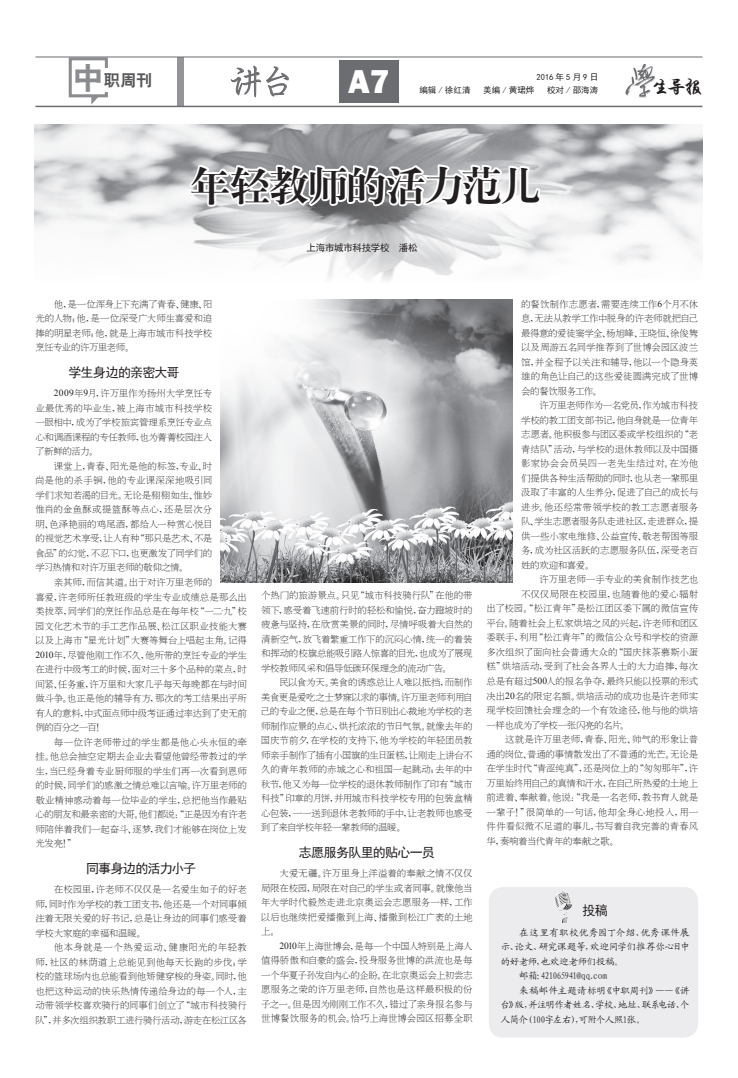
<style>
.page{position:relative;width:738px;height:1078px;background:#fff}
.page>*{position:absolute;margin:0;border:0;box-sizing:border-box;transform-origin:0 0}
.t1{font:41px "H Ya 4 gj";letter-spacing:-.05em;color:#231f20}
.t2{font:35px "H Yi 2 gj";color:#6c6d70}
.t3{font:800 34px "Franklin Gothic";color:#fff}
.t4{font:18px "H Yi 4 gj";color:#231f20;scale:1.1 1}
.t5{font:16.2px "H Yb 2 gj";color:#57585a}
.t6{font:13px "Sim Hei";letter-spacing:-.055em;color:#231f20}
.t7{font:9.5px/14.5px "H Ya 2 gj";letter-spacing:-.025em;color:#231f20;text-align:justify}
.t8{font:9.5px "Kai Ti GB2312";letter-spacing:-.03em;color:#231f20}
.t9{font:9.5px "Kai Ti GB2312";letter-spacing:-.055em;color:#231f20}
.t10{font:9.5px "H Ya 2 gj";letter-spacing:-.045em;color:#231f20}
.t11{font:9.5px "H Ya 2 gj";letter-spacing:.015em;color:#231f20}
.t12{font:9.5px "H Ya 2 gj";color:#231f20}
.t13{font:9.5px "Kai Ti GB2312";letter-spacing:-.085em;color:#231f20}
.t14{font:9.5px "Kai Ti GB2312";letter-spacing:-.075em;color:#231f20}
.t15{font:9.5px "Kai Ti GB2312";letter-spacing:-.005em;color:#231f20}
.t16{font:9.5px "H Ya 2 gj";letter-spacing:.005em;color:#231f20}
.t17{font:9.5px "Kai Ti GB2312";letter-spacing:.025em;color:#231f20}
.t18{font:9.5px "H Ya 2 gj";letter-spacing:-.05em;color:#231f20}
.t19{font:9.5px "Sim Hei";letter-spacing:-.035em;color:#231f20}
.t20{font:8.5px "Sim Hei";color:#231f20}
.t21{font:8.5px "Sim Hei";letter-spacing:.25em;color:#231f20}
.s1{font-size:30.6px;color:#8a8c8f}
.s2{font-family:"Times New Roman"}
.s3{font-family:"Sim Sun"}
</style>
<div class="page">
<img style="left:34px;top:125px;width:668px;height:156px">
<div style="left:177px;top:57px;width:7px;height:49px;background:#939598"></div>
<img style="left:625px;top:65px;width:27px;height:33px">
<svg style="left:652px;top:66px;width:3px;height:16px"></svg>
<hr style="left:35px;top:57px;width:667px;height:1px;background:#6c6d70">
<hr style="left:35px;top:106px;width:667px;height:1px;background:#6c6d70">
<svg style="left:67px;top:56px;width:42px;height:49px"></svg>
<div style="left:100px;top:68px;width:50px;height:23px;background:#fff"></div>
<svg style="left:182px;top:56px;width:361px;height:154px"></svg>
<div style="left:488px;top:886px;width:209px;height:151px;background:#ececee;border-radius:14px"></div>
<img style="left:555px;top:891px;width:17px;height:20px">
<img style="left:221px;top:300px;width:291px;height:282px">
<h3 class="t5" style="left:73px;top:72px;width:81px"><span class="s1">中</span>职周刊</h3>
<h3 class="t3" style="left:348px;top:60px;width:43px">A7</h3>
<h2 class="t2" style="left:229px;top:64px;width:67px">讲台</h2>
<p class="t21" style="left:536px;top:73px;width:63px">2016年5月9日</p>
<p class="t20" style="left:419px;top:86px;width:52px">编辑 / 徐红清</p>
<p class="t20" style="left:483px;top:86px;width:52px">美编 / 黄珺烨</p>
<p class="t20" style="left:546px;top:86px;width:52px">校对 / 邵海涛</p>
<h3 class="t4" style="left:651px;top:78px;width:48px">生导报</h3>
<h1 class="t1" style="left:190px;top:165px;width:352px">年轻教师的活力范儿</h1>
<p class="t19" style="left:306px;top:243px;width:112px">上海市城市科技学校 潘松</p>
<p class="t7" style="left:35px;top:296px;width:178px;text-indent:18px">他，是一位浑身上下充满了青春、健康、阳光的人物；他，是一位深受广大师生喜爱和追捧的明星老师；他，就是上海市城市科技学校烹饪专业的许万里老师。</p>
<h3 class="t6" style="left:68px;top:366px;width:112px">学生身边的亲密大哥</h3>
<p class="t7" style="left:35px;top:386px;width:178px;text-indent:19px"><span class="s2">2009</span>年<span class="s2">9</span>月，许万里作为扬州大学烹饪专业最优秀的毕业生，被上海市城市科技学校一眼相中，成为了学校旅宾管理系烹饪专业点心和调酒课程的专任教师，也为菁菁校园注入了新鲜的活力。</p>
<p class="t7" style="left:35px;top:458px;width:179px;text-indent:19px">课堂上，青春、阳光是他的标签，专业、时尚是他的杀手锏，他的专业课深深地吸引同学们求知若渴的目光。无论是栩栩如生、惟妙惟肖的金鱼酥或提篮酥等点心，还是层次分明、色泽艳丽的鸡尾酒，都给人一种赏心悦目的视觉艺术享受，让人有种“那只是艺术、不是食品”的幻觉，不忍下口，也更激发了同学们的学习热情和对许万里老师的敬仰之情。</p>
<p class="t7" style="left:35px;top:574px;width:213px;text-align:left;text-indent:19px">亲其师，而信其道。出于对许万里老师的<br>喜爱，许老师所任教班级的学生专业成绩总是那么出类拔萃，同学们的烹饪作品总是在每年校“一二<span class="s2">·</span>九”校园文化艺术节的手工艺作品展、松江区职业技能大赛以及上海市“星光计划”大赛等舞台上唱起主角。记得<br><span class="s2">2010</span>年，尽管他刚工作不久，他所带的烹饪专业的学生在进行中级考工的时候，面对三十多个品种的菜点，时间紧、任务重，许万里和大家几乎每天每晚都在与时间做斗争。也正是他的辅导有方，那次的考工结果出乎所有人的意料，中式面点师中级考证通过率达到了史无前例的百分之一百！</p>
<p class="t7" style="left:35px;top:734px;width:213px;text-indent:19px">每一位许老师带过的学生都是他心头永恒的牵挂。他总会抽空定期去企业去看望他曾经带教过的学生，当已经身着专业厨师服的学生们再一次看到恩师的时候，同学们的感激之情总难以言喻。许万里老师的敬业精神感动着每一位毕业的学生，总把他当作最贴心的朋友和最亲密的大哥。他们都说：“正是因为有许老师陪伴着我们一起奋斗、逐梦，我们才能够在岗位上发光发亮！”</p>
<h3 class="t6" style="left:86px;top:861px;width:112px">同事身边的活力小子</h3>
<p class="t7" style="left:35px;top:881px;width:213px;text-indent:18px">在校园里，许老师不仅仅是一名爱生如子的好老师，同时作为学校的教工团支书，他还是一个对同事倾注着无限关爱的好书记，总是让身边的同事们感受着学校大家庭的幸福和温暖。</p>
<p class="t7" style="left:35px;top:939px;width:213px;text-indent:19px">他本身就是一个热爱运动、健康阳光的年轻教师，社区的林荫道上总能见到他每天长跑的步伐；学校的篮球场内也总能看到他矫健穿梭的身姿。同时，他也把这种运动的快乐热情传递给身边的每一个人，主动带领学校喜欢骑行的同事们创立了“城市科技骑行队”，并多次组织教职工进行骑行活动，游走在松江区各</p>
<p class="t7" style="left:261px;top:588px;width:213px">个热门的旅游景点。只见“城市科技骑行队”在他的带领下，感受着飞速前行时的轻松和愉悦，奋力蹬坡时的疲惫与坚持，在欣赏美景的同时，尽情呼吸着大自然的清新空气，放飞着繁重工作下的沉闷心情，统一的着装和挥动的校旗总能吸引路人惊喜的目光，也成为了展现学校教师风采和倡导低碳环保理念的流动广告。</p>
<p class="t7" style="left:261px;top:675px;width:213px;text-indent:18px">民以食为天。美食的诱惑总让人难以抵挡，而制作美食更是爱吃之士梦寐以求的事情。许万里老师利用自己的专业之便，总是在每个节日别出心裁地为学校的老师制作应景的点心，烘托浓浓的节日气氛。就像去年的国庆节前夕，在学校的支持下，他为学校的年轻团员教师亲手制作了插有小国旗的生日蛋糕，让刚走上讲台不久的青年教师的赤城之心和祖国一起跳动；去年的中秋节，他又为每一位学校的退休教师制作了印有“城市科技”印章的月饼，并用城市科技学校专用的包装盒精心包装，一一送到退休老教师的手中，让老教师也感受到了来自学校年轻一辈教师的温暖。</p>
<h3 class="t6" style="left:298px;top:845px;width:138px">志愿服务队里的贴心一员</h3>
<p class="t7" style="left:261px;top:866px;width:213px;text-indent:18px">大爱无疆。许万里身上洋溢着的奉献之情不仅仅局限在校园，局限在对自己的学生或者同事。就像他当年大学时代毅然走进北京奥运会志愿服务一样，工作以后也继续把爱播撒到上海、播撒到松江广袤的土地上。</p>
<p class="t7" style="left:261px;top:938px;width:213px;text-indent:18px"><span class="s2">2010</span>年上海世博会，是每一个中国人特别是上海人值得骄傲和自豪的盛会，投身服务世博的洪流也是每一个华夏子孙发自内心的企盼。在北京奥运会上初尝志愿服务之荣的许万里老师，自然也是这样最积极的份子之一。但是因为刚刚工作不久，错过了亲身报名参与世博餐饮服务的机会。恰巧上海世博会园区招募全职</p>
<p class="t7" style="left:520px;top:296px;width:178px">的餐饮制作志愿者，需要连续工作<span class="s2">6</span>个月不休息，无法从教学工作中脱身的许老师就把自己最得意的爱徒窦学全、杨旭峰、王晓恒、徐俊隽以及周游五名同学推荐到了世博会园区波兰馆，并全程予以关注和辅导，他以一个隐身英雄的角色让自己的这些爱徒圆满完成了世博会的餐饮服务工作。</p>
<p class="t7" style="left:520px;top:398px;width:178px;text-indent:19px">许万里老师作为一名党员，作为城市科技学校的教工团支部书记，他自身就是一位青年志愿者。他积极参与团区委或学校组织的“老青结队”活动，与学校的退休教师以及中国摄影家协会会员吴四一老先生结过对。在为他们提供各种生活帮助的同时，也从老一辈那里汲取了丰富的人生养分，促进了自己的成长与进步。他还经常带领学校的教工志愿者服务队、学生志愿者服务队走进社区，走进群众，提供一些小家电维修、公益宣传、敬老帮困等服务，成为社区活跃的志愿服务队伍，深受老百姓的欢迎和喜爱。</p>
<p class="t7" style="left:539px;top:572px;width:160px">许万里老师一手专业的美食制作技艺也</p>
<p class="t16" style="left:520px;top:589px;width:178px">不仅仅局限在校园里，也随着他的爱心辐射</p>
<p class="t7" style="left:486px;top:601px;width:213px">出了校园。“松江青年”是松江团区委下属的微信宣传</p>
<p class="t7" style="left:486px;top:615px;width:213px">平台。随着社会上私家烘培之风的兴起，许老师和团区</p>
<p class="t7" style="left:486px;top:630px;width:213px">委联手，利用“松江青年”的微信公众号和学校的资源</p>
<p class="t7" style="left:486px;top:644px;width:213px">多次组织了面向社会普通大众的“国庆抹茶慕斯小蛋</p>
<p class="t7" style="left:486px;top:659px;width:213px">糕”烘培活动，受到了社会各界人士的大力追捧，每次</p>
<p class="t7" style="left:486px;top:673px;width:213px">总是有超过<span class="s2">500</span>人的报名争夺，最终只能以投票的形式</p>
<p class="t7" style="left:486px;top:688px;width:213px">决出<span class="s2">20</span>名的限定名额。烘培活动的成功也是许老师实</p>
<p class="t7" style="left:486px;top:702px;width:213px">现学校回馈社会理念的一个有效途径，他与他的烘培</p>
<p class="t18" style="left:486px;top:719px;width:144px">一样也成为了学校一张闪亮的名片。</p>
<p class="t7" style="left:504px;top:731px;width:194px">这就是许万里老师，青春、阳光、帅气的形象让普</p>
<p class="t7" style="left:486px;top:746px;width:213px">通的岗位、普通的事情散发出了不普通的光芒。无论是</p>
<p class="t7" style="left:486px;top:760px;width:213px">在学生时代“青涩纯真”，还是岗位上的“匆匆那年”，许</p>
<p class="t10" style="left:486px;top:777px;width:213px">万里始终用自己的真情和汗水，在自己所热爱的土地上</p>
<p class="t7" style="left:486px;top:789px;width:213px">前进着、奉献着。他说：“我是一名老师，教书育人就是</p>
<p class="t11" style="left:486px;top:806px;width:213px">一辈子！”很简单的一句话，他却全身心地投入，用一</p>
<p class="t12" style="left:486px;top:821px;width:213px">件件看似微不足道的事儿，书写着自我完善的青春风</p>
<p class="t7" style="left:486px;top:833px;width:133px">华，奏响着当代青年的奉献之歌。</p>
<h3 class="t6" style="left:582px;top:903px;width:27px">投稿</h3>
<p class="t17" style="left:519px;top:927px;width:172px">在这里有职校优秀园丁介绍、优秀课件展</p>
<p class="t8" style="left:500px;top:941px;width:190px">示、论文、研究课题等，欢迎同学们推荐你心目中</p>
<p class="t8" style="left:500px;top:956px;width:124px">的好老师，也欢迎老师们投稿。</p>
<p class="t14" style="left:518px;top:970px;width:90px">邮箱：421065941<span class="s3">@</span>qq.com</p>
<p class="t15" style="left:519px;top:985px;width:172px">来稿邮件主题请标明《中职周刊》——《讲</p>
<p class="t9" style="left:500px;top:999px;width:190px">台》版，并注明作者姓名、学校、地址、联系电话、个</p>
<p class="t13" style="left:500px;top:1014px;width:146px">人简介（100字左右），可附个人照1张。</p>
</div>
